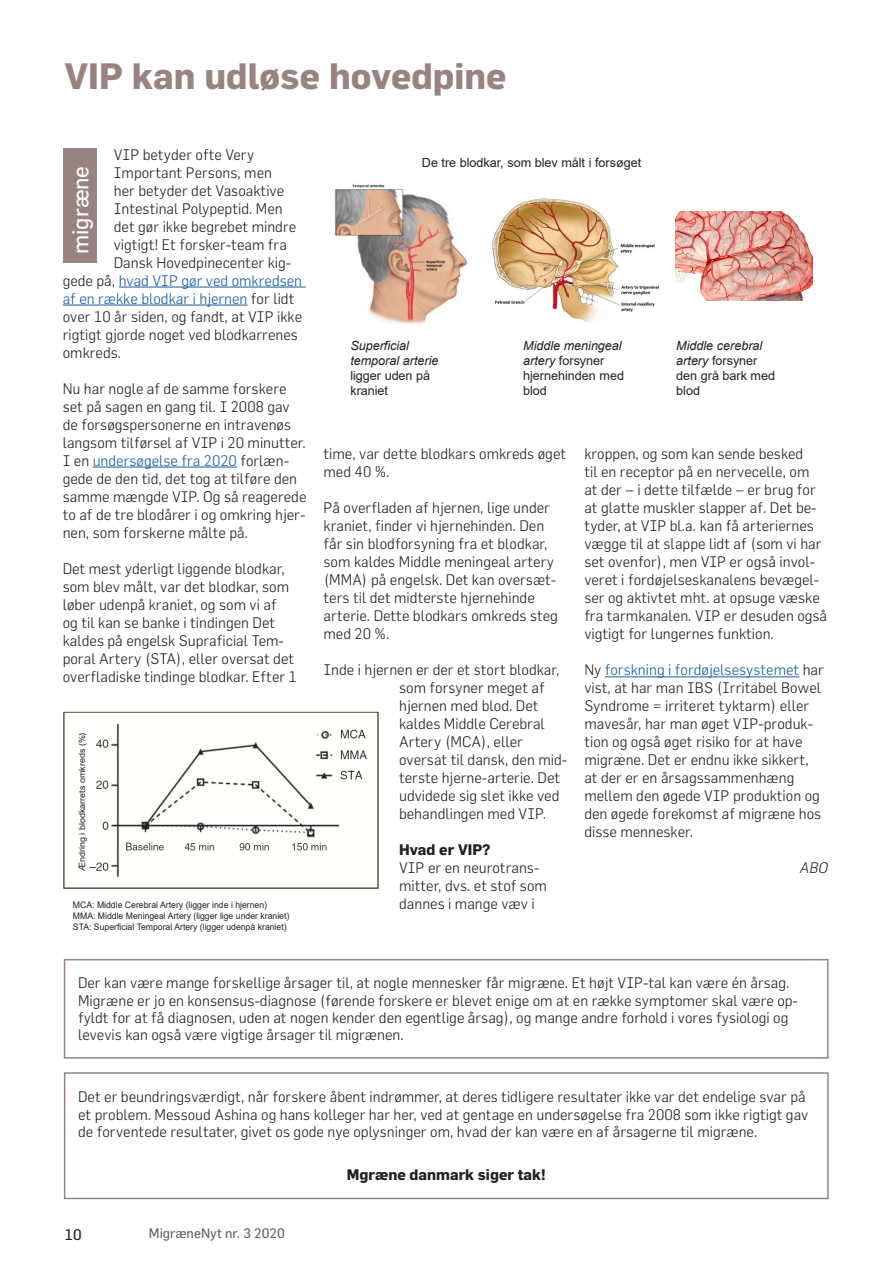
<style>
.page{position:relative;width:893px;height:1263px;background:#fff}
.page>*{position:absolute;margin:0;border:0;box-sizing:border-box;transform-origin:0 0}
.t1{font:700 36px "Flama";color:#98837e}
.t2{font:22.5px "Flama";color:#fff}
.Tekstboks_migrænenyt{font:300 15px/18px "Flama";color:#231f20}
.t3{font:300 15px "Flama";color:#175d9e}
.Tekstboks_migrænenyt-2{font:700 15px "Flama";color:#231f20}
.t4{font:italic 300 15px "Flama";color:#231f20}
.t5{font:15px "Flama";color:#231f20}
.t6{font:13.5px "Flama";color:#636366}
.t7{font:12.6px/15.1px "Arial";letter-spacing:-.005em;color:#231f20}
.t8{font:italic 12.6px/15.1px "Arial";color:#231f20}
.t9{font:9px/10.8px "Arial";letter-spacing:-.005em;color:#231f20}
.t10{font:8.7px "Arial";letter-spacing:-.005em;color:#231f20}
.s1{color:#231f20}
.s2{color:#175d9e}
.s3{font-style:normal}
.s4{font-style:italic}
</style>
<div class="page">
<hr style="left:119px;top:287px;width:187px;height:1px;background:#175d9e">
<hr style="left:63px;top:305px;width:185px;height:1px;background:#175d9e">
<hr style="left:93px;top:467px;width:144px;height:1px;background:#175d9e">
<hr style="left:605px;top:677px;width:194px;height:1px;background:#175d9e">
<div style="left:64px;top:148px;width:33px;height:115px;background:#98837e"></div>
<div style="left:64px;top:959px;width:765px;height:100px;border:2px solid #98837e"></div>
<div style="left:64px;top:1072px;width:765px;height:127px;border:2px solid #98837e"></div>
<img style="left:335px;top:184px;width:133px;height:139px">
<img style="left:492px;top:198px;width:167px;height:125px">
<img style="left:675px;top:212px;width:137px;height:89px">
<img style="left:63px;top:711px;width:316px;height:178px">
<div style="left:75px;top:717px;width:14px;height:169px;background:#fff"></div>
<p class="t1" style="left:65px;top:55px;width:443px">VIP kan udløse hovedpine</p>
<p class="Tekstboks_migrænenyt" style="left:114px;top:145px;width:142px">VIP betyder ofte Very</p>
<p class="Tekstboks_migrænenyt" style="left:114px;top:163px;width:160px">Important Persons, men</p>
<p class="Tekstboks_migrænenyt" style="left:114px;top:181px;width:172px">her betyder det Vasoaktive</p>
<p class="Tekstboks_migrænenyt" style="left:114px;top:199px;width:170px">Intestinal Polypeptid. Men</p>
<p class="Tekstboks_migrænenyt" style="left:114px;top:217px;width:184px">det gør ikke begrebet mindre</p>
<p class="Tekstboks_migrænenyt" style="left:114px;top:235px;width:175px">vigtigt! Et forsker-team fra</p>
<p class="Tekstboks_migrænenyt" style="left:114px;top:253px;width:179px">Dansk Hovedpinecenter kig-</p>
<p class="t3" style="left:63px;top:271px;width:241px"><span class="s1">gede på,</span> hvad VIP gør ved omkredsen</p>
<p class="t3" style="left:63px;top:289px;width:233px">af en række blodkar i hjernen <span class="s1">for lidt</span></p>
<p class="Tekstboks_migrænenyt" style="left:63px;top:307px;width:241px">over 10 år siden, og fandt, at VIP ikke</p>
<p class="Tekstboks_migrænenyt" style="left:63px;top:325px;width:237px">rigtigt gjorde noget ved blodkarrenes</p>
<p class="Tekstboks_migrænenyt" style="left:63px;top:343px;width:60px">omkreds.</p>
<p class="Tekstboks_migrænenyt" style="left:63px;top:379px;width:245px">Nu har nogle af de samme forskere set på sagen en gang til. I 2008 gav de forsøgspersonerne en intravenøs langsom tilførsel af VIP i 20 minutter.<br>I en <span class="s2">undersøgelse fra 2020</span> forlæn&shy;gede de den tid, det tog at tilføre den samme mængde VIP. Og så reagerede to af de tre blodårer i og omkring hjer&shy;nen, som forskerne målte på.</p>
<p class="Tekstboks_migrænenyt" style="left:63px;top:559px;width:243px">Det mest yderligt liggende blodkar, som blev målt, var det blodkar, som løber udenpå kraniet, og som vi af<br>og til kan se banke i tindingen Det kaldes på engelsk Supraficial Tem&shy;poral Artery (STA), eller oversat det overfladiske tindinge blodkar. Efter 1½</p>
<p class="t2" style="left:67px;top:254px;width:90px;rotate:-90deg">migræne</p>
<p class="t10" style="left:76px;top:871px;width:140px;rotate:-90deg">Ændring i blodkarrets omkreds (%)</p>
<p class="t9" style="left:73px;top:899px;width:218px">MCA: Middle Cerebral Artery (ligger inde i hjernen)<br>MMA: Middle Meningeal Artery (ligger lige under kraniet)<br>STA: Superficial Temporal Artery (ligger udenpå kraniet)</p>
<p class="t7" style="left:422px;top:155px;width:221px">De tre blodkar, som blev målt i forsøget</p>
<p class="t8" style="left:350px;top:338px;width:90px">Superficial temporal arterie <span class="s3">ligger uden på kraniet</span></p>
<p class="t7" style="left:523px;top:338px;width:102px"><span class="s4">Middle meningeal artery</span> forsyner hjernehinden med blod</p>
<p class="t7" style="left:676px;top:338px;width:100px"><span class="s4">Middle cerebral artery</span> forsyner den grå bark med blod</p>
<p class="Tekstboks_migrænenyt" style="left:324px;top:445px;width:244px">time, var dette blodkars omkreds øget med 40 %.</p>
<p class="Tekstboks_migrænenyt" style="left:324px;top:499px;width:236px">På overfladen af hjernen, lige under kraniet, finder vi hjernehinden. Den får sin blodforsyning fra et blodkar, som kaldes Middle meningeal artery (MMA) på engelsk. Det kan oversæt&shy;ters til det midterste hjernehinde arterie. Dette blodkars omkreds steg med 20 %.</p>
<p class="Tekstboks_migrænenyt" style="left:399px;top:661px;width:170px;text-indent:-76px">Inde i hjernen er der et stort blodkar, som forsyner meget af hjernen med blod. Det kaldes Middle Cerebral<br>Artery (MCA), eller oversat til dansk, den mid&shy;terste hjerne-arterie. Det udvidede sig slet ikke ved behandlingen med VIP.</p>
<p class="Tekstboks_migrænenyt-2" style="left:399px;top:841px;width:93px">Hvad er VIP?</p>
<p class="Tekstboks_migrænenyt" style="left:399px;top:859px;width:149px">VIP er en neurotrans&shy;mitter, dvs. et stof som dannes i mange væv i</p>
<p class="Tekstboks_migrænenyt" style="left:584px;top:445px;width:244px">kroppen, og som kan sende besked<br>til en receptor på en nervecelle, om<br>at der – i dette tilfælde – er brug for at glatte muskler slapper af. Det be&shy;tyder, at VIP bl.a. kan få arteriernes vægge til at slappe lidt af (som vi har set ovenfor), men VIP er også invol&shy;veret i fordøjelseskanalens bevægel&shy;ser og aktivtet mht. at opsuge væske fra tarmkanalen. VIP er desuden også vigtigt for lungernes funktion.</p>
<p class="Tekstboks_migrænenyt" style="left:584px;top:661px;width:241px">Ny <span class="s2">forskning i fordøjelsesystemet</span> har vist, at har man IBS (Irritabel Bowel Syndrome = irriteret tyktarm) eller mavesår, har man øget VIP-produk&shy;tion og også øget risiko for at have migræne. Det er endnu ikke sikkert, at der er en årsagssammenhæng mellem den øgede VIP produktion og den øgede forekomst af migræne hos disse mennesker.</p>
<p class="t4" style="left:800px;top:859px;width:30px">ABO</p>
<p class="Tekstboks_migrænenyt" style="left:78px;top:974px;width:721px;line-height:17.2px">Der kan være mange forskellige årsager til, at nogle mennesker får migræne. Et højt VIP-tal kan være én årsag.<br>Migræne er jo en konsensus-diagnose (førende forskere er blevet enige om at en række symptomer skal være op&shy;fyldt for at få diagnosen, uden at nogen kender den egentlige årsag), og mange andre forhold i vores fysiologi og levevis kan også være vigtige årsager til migrænen.</p>
<p class="Tekstboks_migrænenyt" style="left:78px;top:1088px;width:732px;line-height:17.2px">Det er beundringsværdigt, når forskere åbent indrømmer, at deres tidligere resultater ikke var det endelige svar på et problem. Messoud Ashina og hans kolleger har her, ved at gentage en undersøgelse fra 2008 som ikke rigtigt gav de forventede resultater, givet os gode nye oplysninger om, hvad der kan være en af årsagerne til migræne.</p>
<p class="Tekstboks_migrænenyt-2" style="left:347px;top:1165px;width:200px">Mgræne danmark siger tak!</p>
<p class="t5" style="left:65px;top:1225px;width:18px">10</p>
<p class="t6" style="left:149px;top:1224px;width:137px">MigræneNyt nr. 3 2020</p>
</div>
